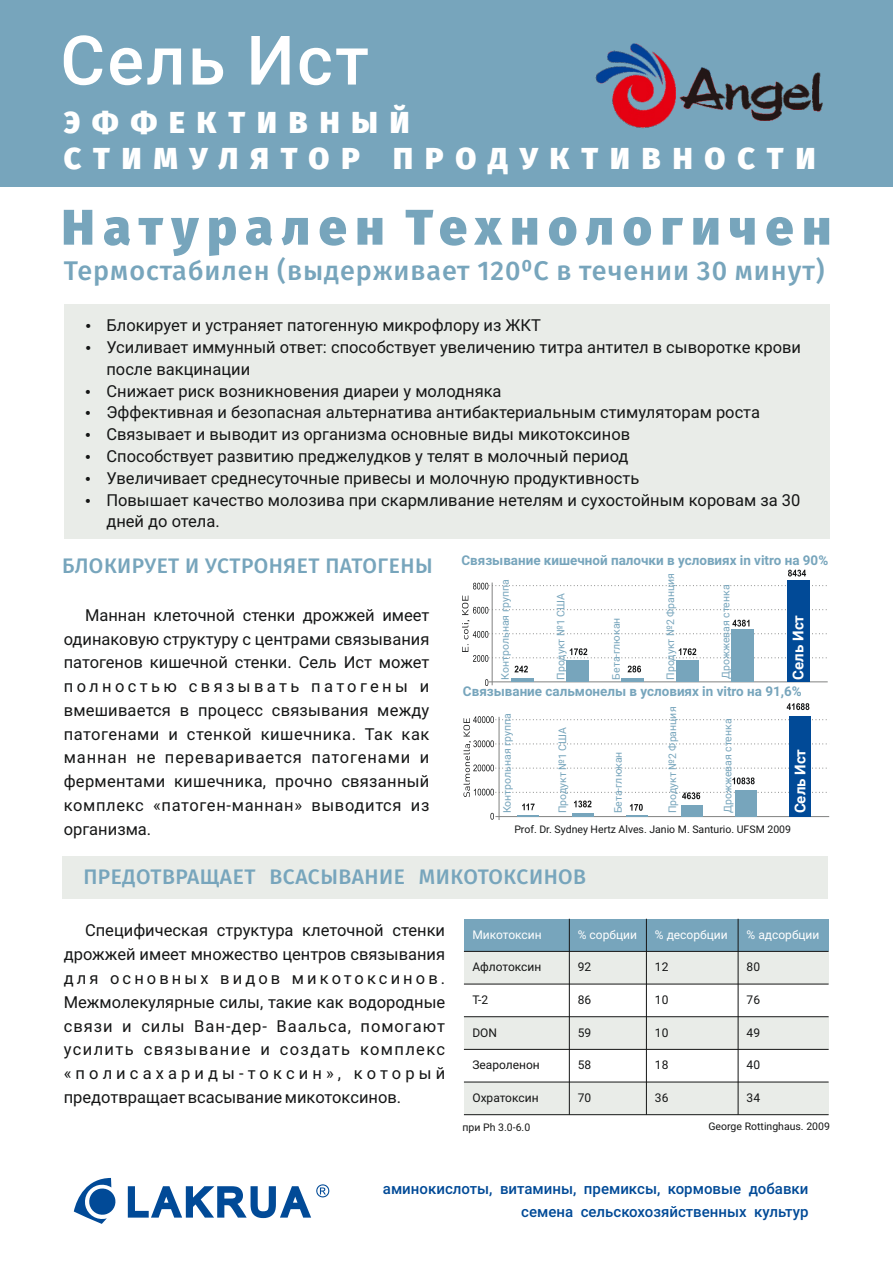
<style>
.page{position:relative;width:893px;height:1263px;background:#fff}
.page>*{position:absolute;margin:0;border:0;box-sizing:border-box;transform-origin:0 0}
.t1{font:500 68.25px "Roboto";letter-spacing:.035em;color:#fff}
.t2{font:900 50.1px "Fira Sans";letter-spacing:.175em;color:#77a5bc}
.t3{font:900 30.3px/36.3px "Fira Sans";letter-spacing:.395em;color:#fff}
.t4{font:500 27px "Fira Sans";letter-spacing:.035em;color:#77a5bc}
.t5{font:500 21px "Fira Sans";letter-spacing:.025em;color:#77a5bc}
.t6{font:16.5px/23.7px "Roboto";color:#151616;text-align:justify}
.t7{font:500 15px/22.5px "Roboto";color:#014a97;text-align:right}
.t8{font:700 15px "Roboto";color:#fff}
.t9{font:700 13.5px "Roboto";color:#77a5bc}
.t10{font:12px "Roboto";color:#151616}
.t11{font:12px "Roboto";color:#fff}
.t12{font:10.5px "Roboto";color:#77a5bc}
.t13{font:10.5px "Roboto";color:#151616}
</style>
<div class="page">
<div style="left:0;top:0;width:893px;height:187px;background:#77a5bc"></div>
<svg style="left:74px;top:1178px;width:42px;height:46px"></svg>
<div style="left:64px;top:304px;width:765px;height:235px;background:#e9ece8"></div>
<svg style="left:128px;top:1184px;width:201px;height:34px"></svg>
<hr style="left:489px;top:682px;width:339px;height:1px;background:#818281">
<hr style="left:492px;top:582px;width:1px;height:103px;background:#818281">
<svg style="left:473px;top:583px;width:354px;height:6px"></svg>
<svg style="left:485px;top:679px;width:3px;height:7px"></svg>
<svg style="left:788px;top:570px;width:18px;height:6px"></svg>
<svg style="left:462px;top:595px;width:365px;height:77px"></svg>
<hr style="left:511px;top:678px;width:23px;height:4px;background:#77a5bc">
<div style="left:566px;top:660px;width:23px;height:22px;background:#77a5bc"></div>
<div style="left:677px;top:660px;width:22px;height:22px;background:#77a5bc"></div>
<hr style="left:621px;top:678px;width:23px;height:4px;background:#77a5bc">
<div style="left:732px;top:629px;width:22px;height:53px;background:#77a5bc"></div>
<div style="left:787px;top:580px;width:22px;height:102px;background:#014a97"></div>
<svg style="left:787px;top:703px;width:22px;height:7px"></svg>
<svg style="left:463px;top:716px;width:366px;height:104px"></svg>
<hr style="left:572px;top:813px;width:21px;height:4px;background:#77a5bc">
<hr style="left:517px;top:815px;width:22px;height:2px;background:#77a5bc">
<div style="left:681px;top:805px;width:22px;height:12px;background:#77a5bc"></div>
<hr style="left:626px;top:815px;width:22px;height:2px;background:#77a5bc">
<div style="left:735px;top:790px;width:22px;height:27px;background:#77a5bc"></div>
<div style="left:789px;top:716px;width:22px;height:101px;background:#014a97"></div>
<div style="left:464px;top:919px;width:105px;height:32px;background:#77a5bc"></div>
<div style="left:569px;top:919px;width:77px;height:32px;background:#77a5bc"></div>
<div style="left:646px;top:919px;width:92px;height:32px;background:#77a5bc"></div>
<div style="left:738px;top:919px;width:91px;height:32px;background:#77a5bc"></div>
<div style="left:464px;top:951px;width:105px;height:33px;background:#e9ece8"></div>
<div style="left:569px;top:951px;width:77px;height:33px;background:#e9ece8"></div>
<div style="left:646px;top:951px;width:92px;height:33px;background:#e9ece8"></div>
<div style="left:738px;top:951px;width:91px;height:33px;background:#e9ece8"></div>
<div style="left:464px;top:1017px;width:105px;height:32px;background:#e9ece8"></div>
<div style="left:569px;top:1017px;width:77px;height:32px;background:#e9ece8"></div>
<div style="left:646px;top:1017px;width:92px;height:32px;background:#e9ece8"></div>
<div style="left:738px;top:1017px;width:91px;height:32px;background:#e9ece8"></div>
<div style="left:464px;top:1082px;width:105px;height:33px;background:#e9ece8"></div>
<div style="left:569px;top:1082px;width:77px;height:33px;background:#e9ece8"></div>
<div style="left:646px;top:1082px;width:92px;height:33px;background:#e9ece8"></div>
<div style="left:738px;top:1082px;width:91px;height:33px;background:#e9ece8"></div>
<hr style="left:569px;top:919px;width:1px;height:196px;background:#151616">
<hr style="left:646px;top:919px;width:1px;height:196px;background:#151616">
<hr style="left:738px;top:919px;width:1px;height:196px;background:#151616">
<hr style="left:464px;top:1114px;width:365px;height:1px;background:#151616">
<hr style="left:464px;top:1081px;width:365px;height:1px;background:#151616">
<hr style="left:464px;top:1049px;width:365px;height:1px;background:#151616">
<hr style="left:464px;top:1016px;width:365px;height:1px;background:#151616">
<hr style="left:464px;top:984px;width:365px;height:1px;background:#151616">
<hr style="left:464px;top:951px;width:365px;height:1px;background:#151616">
<div style="left:63px;top:856px;width:765px;height:42px;background:#e9ece8"></div>
<img style="left:595px;top:43px;width:228px;height:85px">
<h1 class="t1" style="left:60px;top:33px;width:310px">Сель Ист</h1>
<h3 class="t3" style="left:64px;top:104px;width:753px">ЭФФЕКТИВНЫЙ<br>СТИМУЛЯТОР ПРОДУКТИВНОСТИ</h3>
<h2 class="t2" style="left:62px;top:198px;width:771px">Натурален Технологичен</h2>
<h3 class="t4" style="left:64px;top:254px;width:762px">Термостабилен (выдерживает 120⁰С в течении 30 минут)</h3>
<p class="t6" style="left:106px;top:316px;width:696px;line-height:21.8px;text-align:left">Блокирует и устраняет патогенную микрофлору из ЖКТ<br>Усиливает иммунный ответ: способствует увеличению титра антител в сыворотке крови после вакцинации<br>Снижает риск возникновения диареи у молодняка<br>Эффективная и безопасная альтернатива антибактериальным стимуляторам роста Связывает и выводит из организма основные виды микотоксинов<br>Способствует развитию преджелудков у телят в молочный период<br>Увеличивает среднесуточные привесы и молочную продуктивность<br>Повышает качество молозива при скармливание нетелям и сухостойным коровам за 30 дней до отела.</p>
<p class="t5" style="left:62px;top:553px;width:372px">БЛОКИРУЕТ И УСТРОНЯЕТ ПАТОГЕНЫ</p>
<p class="t6" style="left:64px;top:605px;width:367px;text-indent:21px">Маннан клеточной стенки дрожжей имеет одинаковую структуру с центрами связывания патогенов кишечной стенки. Сель Ист может полностью связывать патогены и вмешивается в процесс связывания между патогенами и стенкой кишечника. Так как маннан не переваривается патогенами и ферментами кишечника, прочно связанный комплекс «патоген-маннан» выводится из организма.</p>
<p class="t9" style="left:461px;top:555px;width:368px">Связывание кишечной палочки в условиях in vitro на 90%</p>
<p class="t12" style="left:501px;top:679px;width:102px;rotate:-90deg">Контрольная группа</p>
<p class="t12" style="left:556px;top:679px;width:88px;rotate:-90deg">Продукт №1 США</p>
<p class="t12" style="left:612px;top:679px;width:63px;rotate:-90deg">Бета-глюкан</p>
<p class="t12" style="left:666px;top:679px;width:108px;rotate:-90deg">Продукт №2 Франция</p>
<p class="t12" style="left:722px;top:679px;width:96px;rotate:-90deg">Дрожжевая стенка</p>
<p class="t8" style="left:792px;top:679px;width:66px;rotate:-90deg">Сель Ист</p>
<p class="t9" style="left:463px;top:686px;width:340px">Связывание сальмонелы в условиях in vitro на 91,6%</p>
<p class="t12" style="left:503px;top:813px;width:102px;rotate:-90deg">Контрольная группа</p>
<p class="t12" style="left:558px;top:813px;width:88px;rotate:-90deg">Продукт №1 США</p>
<p class="t12" style="left:614px;top:813px;width:63px;rotate:-90deg">Бета-глюкан</p>
<p class="t12" style="left:668px;top:813px;width:108px;rotate:-90deg">Продукт №2 Франция</p>
<p class="t12" style="left:724px;top:813px;width:96px;rotate:-90deg">Дрожжевая стенка</p>
<p class="t8" style="left:794px;top:813px;width:66px;rotate:-90deg">Сель Ист</p>
<p class="t13" style="left:514px;top:825px;width:278px">Prof. Dr. Sydney Hertz Alves. Janio M. Santurio. UFSM 2009</p>
<p class="t5" style="left:83px;top:864px;width:504px">ПРЕДОТВРАЩАЕТ ВСАСЫВАНИЕ МИКОТОКСИНОВ</p>
<p class="t6" style="left:64px;top:920px;width:383px;text-indent:21px">Специфическая структура клеточной стенки дрожжей имеет множество центров связывания для основных видов микотоксинов.<br>Межмолекулярные силы, такие как водородные связи и силы Ван-дер- Ваальса, помогают усилить связывание и создать комплекс «полисахариды-токсин», который предотвращает всасывание микотоксинов.</p>
<p class="t11" style="left:472px;top:930px;width:71px">Микотоксин</p>
<p class="t11" style="left:578px;top:930px;width:61px">% сорбции</p>
<p class="t11" style="left:655px;top:930px;width:74px">% десорбции</p>
<p class="t11" style="left:747px;top:930px;width:74px">% адсорбции</p>
<p class="t10" style="left:472px;top:962px;width:70px">Афлотоксин</p>
<p class="t10" style="left:578px;top:962px;width:15px">92</p>
<p class="t10" style="left:655px;top:962px;width:15px">12</p>
<p class="t10" style="left:747px;top:962px;width:15px">80</p>
<p class="t10" style="left:472px;top:995px;width:17px">Т-2</p>
<p class="t10" style="left:578px;top:995px;width:15px">86</p>
<p class="t10" style="left:655px;top:995px;width:15px">10</p>
<p class="t10" style="left:747px;top:995px;width:15px">76</p>
<p class="t10" style="left:472px;top:1028px;width:26px">DON</p>
<p class="t10" style="left:578px;top:1028px;width:15px">59</p>
<p class="t10" style="left:655px;top:1028px;width:15px">10</p>
<p class="t10" style="left:747px;top:1028px;width:15px">49</p>
<p class="t10" style="left:472px;top:1060px;width:69px">Зеароленон</p>
<p class="t10" style="left:578px;top:1060px;width:15px">58</p>
<p class="t10" style="left:655px;top:1060px;width:15px">18</p>
<p class="t10" style="left:747px;top:1060px;width:15px">40</p>
<p class="t10" style="left:472px;top:1093px;width:68px">Охратоксин</p>
<p class="t10" style="left:578px;top:1093px;width:15px">70</p>
<p class="t10" style="left:655px;top:1093px;width:15px">36</p>
<p class="t10" style="left:747px;top:1093px;width:15px">34</p>
<p class="t13" style="left:463px;top:1123px;width:69px">при Ph 3.0-6.0</p>
<p class="t13" style="left:708px;top:1122px;width:123px">George Rottinghaus. 2009</p>
<p class="t7" style="left:383px;top:1179px;width:427px">аминокислоты, витамины, премиксы, кормовые добавки семена сельскохозяйственных культур</p>
</div>
